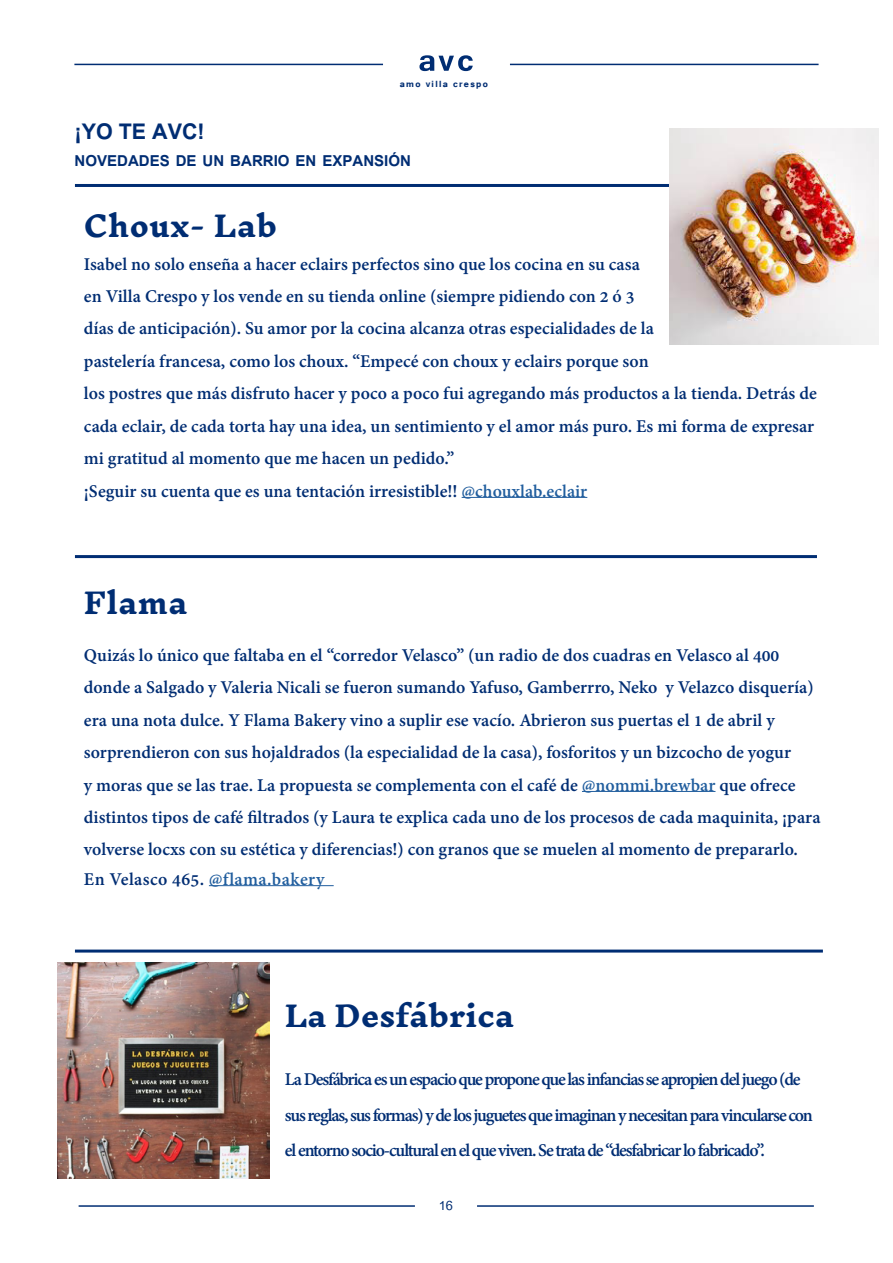
<style>
.page{position:relative;width:893px;height:1263px;background:#fff}
.page>*{position:absolute;margin:0;border:0;box-sizing:border-box;transform-origin:0 0}
.t1{font:700 30px "Utsaah";color:#002d73}
.t2{font:700 28.5px "Inknut Antiqua";letter-spacing:.005em;color:#002d73}
.t3{font:700 21px "Utsaah";color:#002d73}
.t4{font:700 19.5px/32.4px "Adobe Gurmukhi";color:#002d73}
.t5{font:700 19.5px/35.4px "Adobe Gurmukhi";letter-spacing:-.06em;color:#002d73}
.t6{font:700 19.5px "Adobe Gurmukhi";letter-spacing:.02em;color:#002d73}
.t7{font:18px "Utsaah";color:#002d73}
.t8{font:700 11.1px "Tunga";letter-spacing:.12em;color:#002d73}
.s1{color:#215e9e}
.s2{font-family:"Tunga";font-weight:700;font-size:11.1px;color:#fff}
</style>
<div class="page">
<hr style="left:74px;top:64px;width:309px;height:1px;background:#002d73">
<hr style="left:510px;top:64px;width:309px;height:1px;background:#002d73">
<svg style="left:419px;top:55px;width:54px;height:16px"></svg>
<hr style="left:79px;top:1205px;width:336px;height:2px;background:#002d73">
<hr style="left:477px;top:1205px;width:337px;height:2px;background:#002d73">
<hr style="left:75px;top:949px;width:748px;height:3px;background:#002d73">
<hr style="left:75px;top:555px;width:742px;height:3px;background:#002d73">
<hr style="left:75px;top:184px;width:742px;height:3px;background:#002d73">
<img style="left:670px;top:128px;width:208px;height:216px">
<hr style="left:462px;top:497px;width:125px;height:1px;background:#215e9e">
<hr style="left:582px;top:791px;width:133px;height:1px;background:#215e9e">
<hr style="left:209px;top:885px;width:125px;height:1px;background:#215e9e">
<img style="left:57px;top:962px;width:213px;height:216px">
<p class="t8" style="left:400px;top:77px;width:90px">amo villa crespo</p>
<h1 class="t1" style="left:75px;top:116px;width:132px">¡YO TE AVC!</h1>
<p class="t3" style="left:75px;top:150px;width:338px">novedades de un barrio en expansión</p>
<h2 class="t2" style="left:84px;top:211px;width:195px">Choux- Lab</h2>
<p class="t4" style="left:84px;top:248px;width:734px">Isabel no solo enseña a hacer eclairs perfectos sino que los cocina en su casa<br>en Villa Crespo y los vende en su tienda online (siempre pidiendo con 2 ó 3<br>días de anticipación). Su amor por la cocina alcanza otras especialidades de la<br>pastelería francesa, como los choux. “Empecé con choux y eclairs porque son<br>los postres que más disfruto hacer y poco a poco fui agregando más productos a la tienda. Detrás de cada eclair, de cada torta hay una idea, un sentimiento y el amor más puro. Es mi forma de expresar mi gratitud al momento que me hacen un pedido.”<br>¡Seguir su cuenta que es una tentación irresistible!! <span class="s1">@chouxlab.eclair</span></p>
<h2 class="t2" style="left:84px;top:587px;width:105px">Flama</h2>
<p class="t4" style="left:84px;top:639px;width:738px">Quizás lo único que faltaba en el “corredor Velasco” (un radio de dos cuadras en Velasco al 400 donde a Salgado y Valeria Nicali se fueron sumando Yafuso, Gamberrro, Neko y Velazco disquería) era una nota dulce. Y Flama Bakery vino a suplir ese vacío. Abrieron sus puertas el 1 de abril y sorprendieron con sus hojaldrados (la especialidad de la casa), fosforitos y un bizcocho de yogur<br>y moras que se las trae. La propuesta se complementa con el café de <span class="s1">@nommi.brewbar</span> que ofrece distintos tipos de café filtrados (y Laura te explica cada uno de los procesos de cada maquinita, ¡para volverse locxs con su estética y diferencias!) con granos que se muelen al momento de prepararlo.</p>
<p class="t6" style="left:84px;top:868px;width:242px">En Velasco 465. <span class="s1">@flama.bakery</span></p>
<h2 class="t2" style="left:285px;top:1000px;width:231px">La Desfábrica</h2>
<p class="t5" style="left:285px;top:1062px;width:529px">La Desfábrica es un espacio que propone que las infancias se apropien del juego (de sus reglas, sus formas) y de los juguetes que imaginan y necesitan para vincularse con el entorno socio-cultural en el que viven. Se trata de “desfabricar lo fabricado”.</p>
<p class="t7" style="left:439px;top:1197px;width:16px">1 6<span class="s2">x</span></p>
</div>
